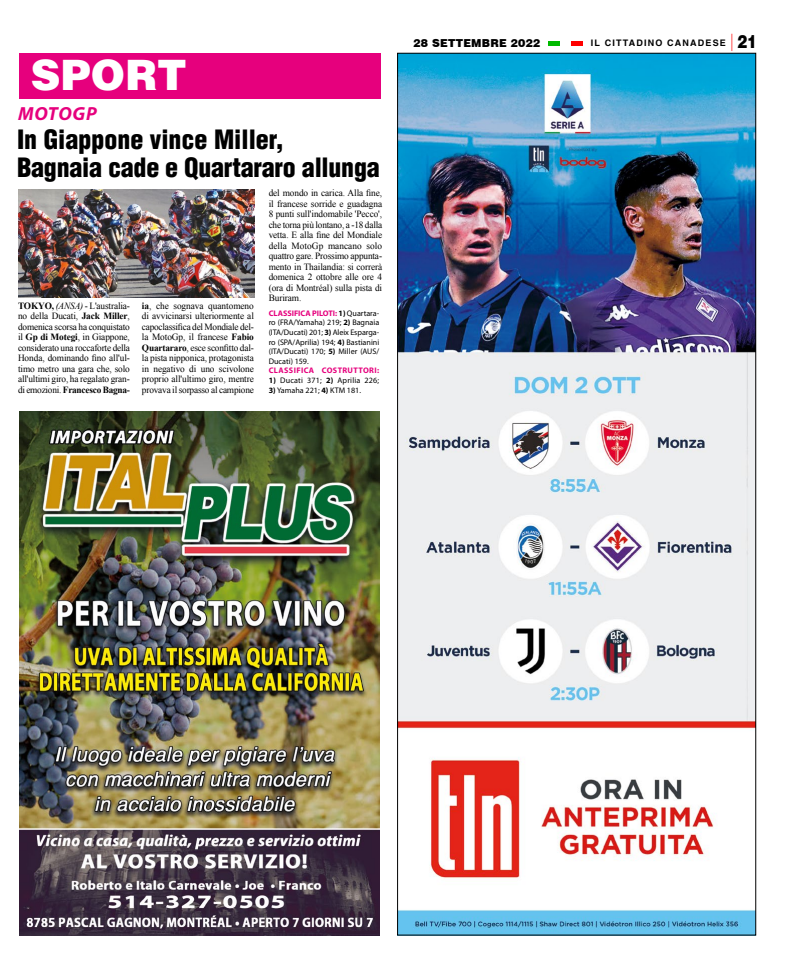
<style>
.page{position:relative;width:792px;height:972px;background:#fff}
.page>*{position:absolute;margin:0;border:0;box-sizing:border-box;transform-origin:0 0}
.t1{font:42px "Switzerland Black Plain";letter-spacing:.01em;color:#fff}
.t2{font:26px/28px "Switzerland Cond Black Plain";letter-spacing:-.01em;color:#000}
.t3{font:italic 700 19px "Myriad Pro";letter-spacing:.035em;color:#e6007d}
.t4{font:900 11px "Swiss 721 BT";letter-spacing:.02em;color:#000}
.t5{font:9.5px/10.5px "Times New Roman";letter-spacing:-.01em;color:#000;text-align:justify}
.t6{font:700 9px "Switzerland";letter-spacing:.13em;color:#000}
.t7{font:8.1px/9.6px "Myriad Pro";color:#000;text-align:justify}
.t8{font:8.1px "Myriad Pro";letter-spacing:.02em;color:#000}
.t9{font:700 8.1px "Myriad Pro";letter-spacing:.045em;color:#e6007d}
.s1{font-weight:700;color:#e6007d}
.s2{font-weight:700}
.s3{font-style:italic}
.s4{font-family:"Swiss 721 BT";font-weight:400;font-stretch:condensed;font-size:17.3px;color:#f00}
.s5{font-family:"Switzerland Black Plain";font-weight:400;font-size:18px}
</style>
<div class="page">
<div style="left:549px;top:41px;width:11px;height:5px;background:#00ba00"></div>
<div style="left:572px;top:41px;width:11px;height:5px;background:#f00"></div>
<div style="left:19px;top:53px;width:362px;height:46px;background:#e6007d"></div>
<img style="left:399px;top:55px;width:355px;height:878px">
<img style="left:19px;top:411px;width:360px;height:524px">
<img style="left:18px;top:190px;width:237px;height:108px">
<h1 class="t1" style="left:31px;top:48px;width:158px">SPORT</h1>
<h3 class="t3" style="left:18px;top:102px;width:80px">MOTOGP</h3>
<h2 class="t2" style="left:17px;top:125px;width:364px">In Giappone vince Miller,<br>Bagnaia cade e Quartararo allunga</h2>
<p class="t5" style="left:269px;top:188px;width:115px">del mondo in carica. Alla fine, il francese sorride e guadagna 8 punti sull'indomabile 'Pecco', che torna più lontano, a -18 dalla vetta. E alla fine del Mondiale della MotoGp mancano solo quattro gare. Prossimo appunta&shy;mento in Thailandia: si correrà domenica 2 ottobre alle ore 4 (ora di Montréal) sulla pista di Buriram.</p>
<p class="t7" style="left:269px;top:308px;width:112px"><span class="s1">CLASSIFICA PILOTI:</span> <span class="s2">1)</span> Quartara&shy;ro (FRA/Yamaha) 219; <span class="s2">2)</span> Bagnaia (ITA/Ducati) 201; <span class="s2">3)</span> Aleix Esparga&shy;ro (SPA/Aprilia) 194; <span class="s2">4)</span> Bastianini (ITA/Ducati) 170; <span class="s2">5)</span> Miller (AUS/ Ducati) 159.</p>
<p class="t9" style="left:269px;top:365px;width:112px">CLASSIFICA COSTRUTTORI:</p>
<p class="t8" style="left:269px;top:375px;width:112px"><span class="s2">1)</span> Ducati 371; <span class="s2">2)</span> Aprilia 226;</p>
<p class="t7" style="left:269px;top:385px;width:94px"><span class="s2">3)</span> Yamaha 221; <span class="s2">4)</span> KTM 181.</p>
<p class="t5" style="left:18px;top:300px;width:114px"><span class="s2">TOKYO,</span> <span class="s3">(ANSA)</span> - L'australia&shy;no della Ducati, <span class="s2">Jack Miller</span>, domenica scorsa ha conquistato il <span class="s2">Gp di Motegi</span>, in Giappone, considerato una roccaforte della Honda, dominando fino all'ul&shy;timo metro una gara che, solo all'ultimi giro, ha regalato gran&shy;di emozioni. <span class="s2">Francesco Bagna-</span></p>
<p class="t5" style="left:142px;top:300px;width:114px"><span class="s2">ia</span>, che sognava quantomeno di avvicinarsi ulteriormente al capoclassifica del Mondiale del&shy;la MotoGp, il francese <span class="s2">Fabio Quartararo</span>, esce sconfitto dal&shy;la pista nipponica, protagonista in negativo di uno scivolone proprio all'ultimo giro, mentre provava il sorpasso al campione</p>
<p class="t4" style="left:413px;top:36px;width:128px">28 SETTEMBRE 2022</p>
<p class="t6" style="left:591px;top:37px;width:168px">IL CITTADINO CANADESE <span class="s4">|</span> <span class="s5">21</span></p>
</div>
